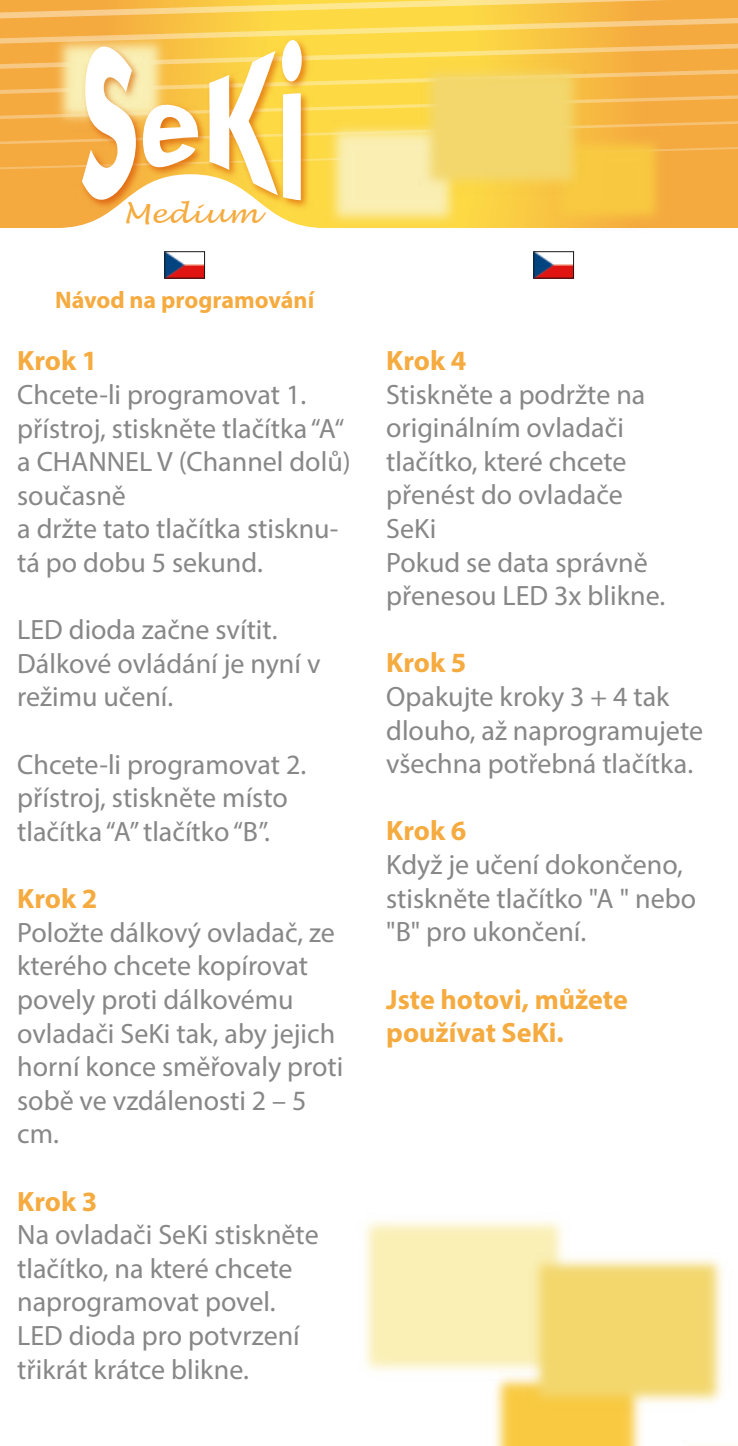
<style>
.page{position:relative;width:738px;height:1446px;background:#fff}
.page>*{position:absolute;margin:0;border:0;box-sizing:border-box;transform-origin:0 0}
.t1{font:28px/33.6px "Myriad Pro";color:#868786}
.t2{font:700 28px/33.6px "Myriad Pro";color:#f5ab3f}
.t3{font:italic 26px "Lucida Handwriting";color:#f5ab3f;scale:1.13 1}
.t4{font:700 24px "Myriad Pro";color:#f5ab3f}
</style>
<div class="page">
<svg style="left:0;top:0;width:737px;height:252px"></svg>
<img style="left:467px;top:1218px;width:256px;height:228px">
<img style="left:166px;top:253px;width:37px;height:23px">
<img style="left:535px;top:253px;width:36px;height:23px">
<div style="left:164px;top:251px;width:41px;height:27px;border:1px solid #181716"></div>
<div style="left:533px;top:251px;width:40px;height:27px;border:1px solid #181716"></div>
<p class="t3" style="left:123px;top:198px;width:121px">Medium</p>
<p class="t4" style="left:55px;top:284px;width:260px">Návod na programování</p>
<p class="t2" style="left:17px;top:343px;width:82px">Krok 1</p>
<p class="t1" style="left:17px;top:377px;width:335px">Chcete-li programovat 1. přístroj, stiskněte tlačítka “A“ a CHANNEL V (Channel dolů) současně<br>a držte tato tlačítka stisknu&shy;tá po dobu 5 sekund.</p>
<p class="t1" style="left:17px;top:612px;width:304px">LED dioda začne svítit.<br>Dálkové ovládání je nyní v režimu učení.</p>
<p class="t1" style="left:17px;top:747px;width:290px">Chcete-li programovat 2. přístroj, stiskněte místo tlačítka “A” tlačítko “B”.</p>
<p class="t2" style="left:17px;top:881px;width:82px">Krok 2</p>
<p class="t1" style="left:17px;top:915px;width:327px">Položte dálkový ovladač, ze kterého chcete kopírovat povely proti dálkovému ovladači SeKi tak, aby jejich horní konce směřovaly proti sobě ve vzdálenosti 2 – 5 cm.</p>
<p class="t2" style="left:17px;top:1183px;width:82px">Krok 3</p>
<p class="t1" style="left:17px;top:1217px;width:303px">Na ovladači SeKi stiskněte tlačítko, na které chcete naprogramovat povel.<br>LED dioda pro potvrzení třikrát krátce blikne.</p>
<p class="t2" style="left:386px;top:343px;width:82px">Krok 4</p>
<p class="t1" style="left:386px;top:377px;width:280px">Stiskněte a podržte na originálním ovladači tlačítko, které chcete přenést do ovladače<br>SeKi<br>Pokud se data správně přenesou LED 3x blikne.</p>
<p class="t2" style="left:386px;top:645px;width:82px">Krok 5</p>
<p class="t1" style="left:386px;top:679px;width:318px">Opakujte kroky 3 + 4 tak dlouho, až naprogramujete všechna potřebná tlačítka.</p>
<p class="t2" style="left:386px;top:813px;width:82px">Krok 6</p>
<p class="t1" style="left:386px;top:847px;width:311px">Když je učení dokončeno, stiskněte tlačítko "A " nebo "B" pro ukončení.</p>
<p class="t2" style="left:386px;top:981px;width:243px">Jste hotovi, můžete používat SeKi.</p>
</div>
